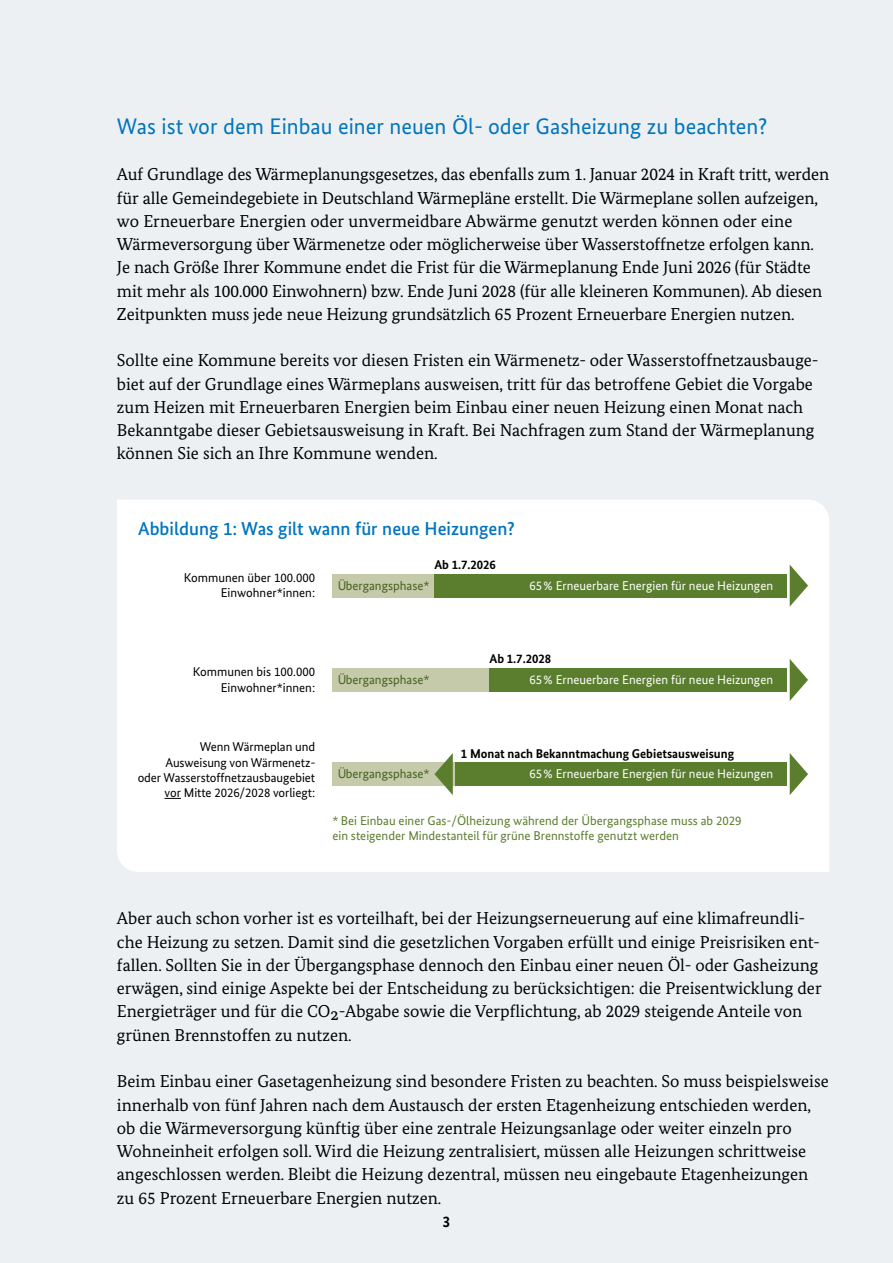
<style>
.page{position:relative;width:893px;height:1263px;background:#edf0f2}
.page>*{position:absolute;margin:0;border:0;box-sizing:border-box;transform-origin:0 0}
.t1{font:22.5px "Bundes Sans";color:#0075be}
.t2{font:500 18.75px "Bundes Sans";color:#0075be}
.t3{font:17.25px/23.2px "Bundes Serif";color:#000}
.t4{font:700 15.75px "Bundes Sans";color:#000}
.t5{font:12.75px/15.3px "Bundes Sans";color:#5b7d2e}
.t6{font:12.75px/15.3px "Bundes Sans";letter-spacing:-.005em;color:#000;text-align:right}
.t7{font:12.75px "Bundes Sans";color:#fff}
.t8{font:700 12.75px "Bundes Sans";color:#000}
</style>
<div class="page">
<div style="left:117px;top:500px;width:712px;height:372px;background:#fff"></div>
<div style="left:137px;top:559px;width:671px;height:291px;background:#fff"></div>
<div style="left:332px;top:574px;width:353px;height:24px;background:#c5caab"></div>
<svg style="left:165px;top:798px;width:16px;height:1px"></svg>
<div style="left:434px;top:574px;width:353px;height:24px;background:#5b7d2e"></div>
<div style="left:332px;top:762px;width:146px;height:24px;background:#c5caab"></div>
<div style="left:332px;top:668px;width:277px;height:24px;background:#c5caab"></div>
<div style="left:489px;top:668px;width:298px;height:24px;background:#5b7d2e"></div>
<div style="left:455px;top:762px;width:332px;height:24px;background:#5b7d2e"></div>
<svg style="left:790px;top:564px;width:18px;height:43px"></svg>
<svg style="left:790px;top:659px;width:18px;height:42px"></svg>
<svg style="left:790px;top:753px;width:18px;height:42px"></svg>
<svg style="left:434px;top:753px;width:19px;height:42px"></svg>
<h1 class="t1" style="left:117px;top:113px;width:652px">Was ist vor dem Einbau einer neuen Öl- oder Gasheizung zu beachten?</h1>
<p class="t3" style="left:117px;top:163px;width:714px">Auf Grundlage des Wärmeplanungsgesetzes, das ebenfalls zum 1. Januar 2024 in Kraft tritt, werden für alle Gemeindegebiete in Deutschland Wärmepläne erstellt. Die Wärmeplane sollen aufzeigen, wo Erneuerbare Energien oder unvermeidbare Abwärme genutzt werden können oder eine Wärmeversorgung über Wärmenetze oder möglicherweise über Wasserstoffnetze erfolgen kann.<br>Je nach Größe Ihrer Kommune endet die Frist für die Wärmeplanung Ende Juni 2026 (für Städte mit mehr als 100.000 Einwohnern) bzw. Ende Juni 2028 (für alle kleineren Kommunen). Ab diesen Zeitpunkten muss jede neue Heizung grundsätzlich 65 Prozent Erneuerbare Energien nutzen.</p>
<p class="t3" style="left:117px;top:349px;width:703px">Sollte eine Kommune bereits vor diesen Fristen ein Wärmenetz- oder Wasserstoffnetzausbauge&shy;biet auf der Grundlage eines Wärmeplans ausweisen, tritt für das betroffene Gebiet die Vorgabe zum Heizen mit Erneuerbaren Energien beim Einbau einer neuen Heizung einen Monat nach Bekanntgabe dieser Gebietsausweisung in Kraft. Bei Nachfragen zum Stand der Wärmeplanung können Sie sich an Ihre Kommune wenden.</p>
<p class="t2" style="left:138px;top:518px;width:378px">Abbildung 1: Was gilt wann für neue Heizungen?</p>
<p class="t6" style="left:184px;top:570px;width:133px">Kommunen über 100.000<br>Einwohner*innen:</p>
<p class="t8" style="left:434px;top:558px;width:63px">Ab 1.7.2026</p>
<p class="t5" style="left:337px;top:577px;width:94px">Übergangsphase*</p>
<p class="t7" style="left:529px;top:578px;width:245px">65 % Erneuerbare Energien für neue Heizungen</p>
<p class="t6" style="left:193px;top:664px;width:124px">Kommunen bis 100.000<br>Einwohner*innen:</p>
<p class="t5" style="left:337px;top:672px;width:94px">Übergangsphase*</p>
<p class="t8" style="left:489px;top:652px;width:63px">Ab 1.7.2028</p>
<p class="t7" style="left:529px;top:672px;width:245px">65 % Erneuerbare Energien für neue Heizungen</p>
<p class="t6" style="left:138px;top:739px;width:179px">Wenn Wärmeplan und<br>Ausweisung von Wärmenetz-<br>oder Wasserstoffnetzausbaugebiet vor Mitte 2026/2028 vorliegt:</p>
<p class="t8" style="left:461px;top:746px;width:275px">1 Monat nach Bekanntmachung Gebietsausweisung</p>
<p class="t5" style="left:337px;top:766px;width:94px">Übergangsphase*</p>
<p class="t7" style="left:529px;top:766px;width:245px">65 % Erneuerbare Energien für neue Heizungen</p>
<p class="t5" style="left:332px;top:813px;width:411px">* Bei Einbau einer Gas-/Ölheizung während der Übergangsphase muss ab 2029 ein steigender Mindestanteil für grüne Brennstoffe genutzt werden</p>
<p class="t3" style="left:117px;top:907px;width:706px">Aber auch schon vorher ist es vorteilhaft, bei der Heizungserneuerung auf eine klimafreundli&shy;che Heizung zu setzen. Damit sind die gesetzlichen Vorgaben erfüllt und einige Preisrisiken ent&shy;fallen. Sollten Sie in der Übergangsphase dennoch den Einbau einer neuen Öl- oder Gasheizung erwägen, sind einige Aspekte bei der Entscheidung zu berücksichtigen: die Preisentwicklung der Energieträger und für die CO2-Abgabe sowie die Verpflichtung, ab 2029 steigende Anteile von grünen Brennstoffen zu nutzen.</p>
<p class="t3" style="left:117px;top:1069px;width:713px">Beim Einbau einer Gasetagenheizung sind besondere Fristen zu beachten. So muss beispielsweise innerhalb von fünf Jahren nach dem Austausch der ersten Etagenheizung entschieden werden, ob die Wärmeversorgung künftig über eine zentrale Heizungsanlage oder weiter einzeln pro Wohneinheit erfolgen soll. Wird die Heizung zentralisiert, müssen alle Heizungen schrittweise angeschlossen werden. Bleibt die Heizung dezentral, müssen neu eingebaute Etagenheizungen zu 65 Prozent Erneuerbare Energien nutzen.</p>
<p class="t4" style="left:443px;top:1212px;width:9px">3</p>
</div>
